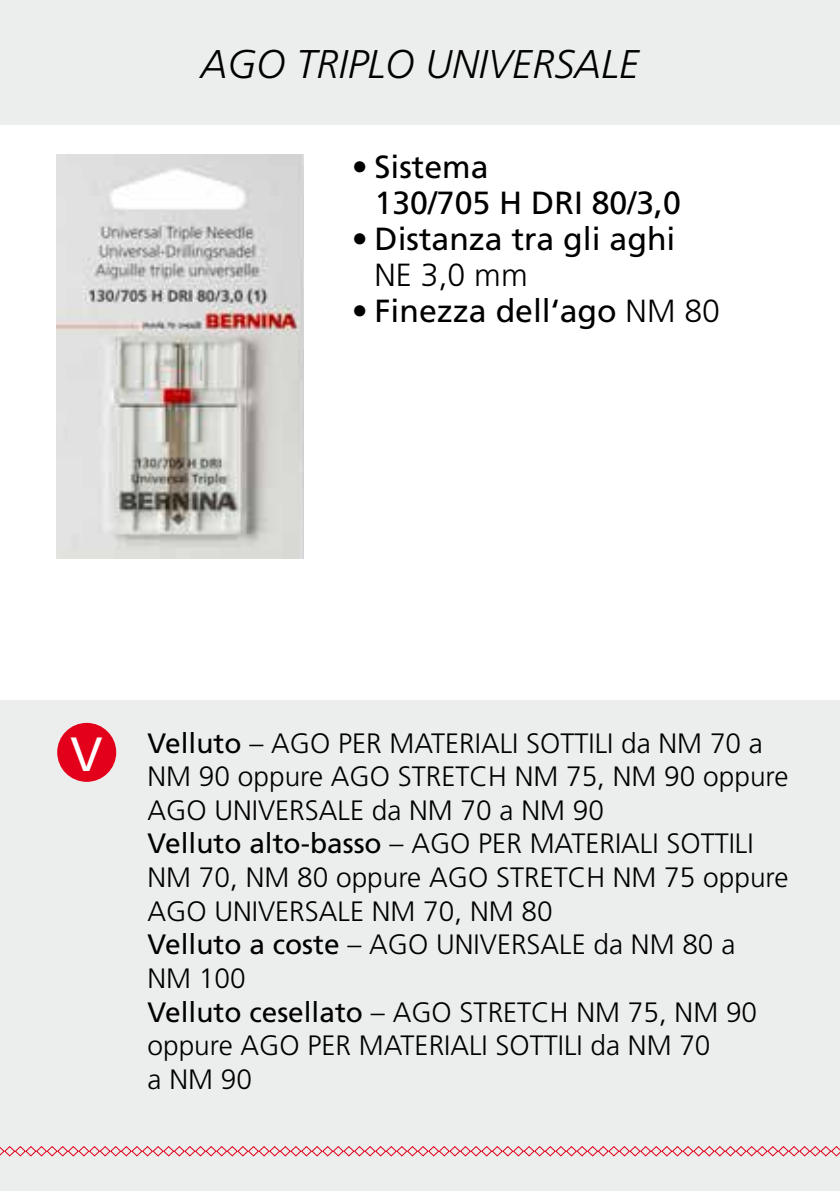
<style>
.page{position:relative;width:840px;height:1191px;background:#fff}
.page>*{position:absolute;margin:0;border:0;box-sizing:border-box;transform-origin:0 0}
.t1{font:48px "Frutiger";color:#fff}
.t2{font:italic 300 40px "Frutiger";color:#000}
.t3{font:32px/36px "Frutiger";color:#000}
.t4{font:300 32px "Frutiger";color:#000}
.t5{font:300 28px/33.6px "Frutiger";color:#000}
.s1{font-weight:300}
.s2{font-weight:400}
</style>
<div class="page">
<div style="left:0;top:700px;width:839px;height:491px;background:#eceded"></div>
<div style="left:0;top:0;width:839px;height:124px;background:#eceded"></div>
<svg style="left:0;top:1146px;width:839px;height:11px"></svg>
<img style="left:57px;top:154px;width:246px;height:404px">
<div style="left:57px;top:723px;width:59px;height:59px;background:#e2001a;border-radius:50%"></div>
<h2 class="t2" style="left:201px;top:41px;width:439px">AGO TRIPLO UNIVERSALE</h2>
<p class="t3" style="left:374px;top:149px;width:307px;text-indent:-23px"><span class="s1">•</span> Sistema<br>130/705 H DRI 80/3,0</p>
<p class="t3" style="left:351px;top:221px;width:325px">• Distanza tra gli aghi</p>
<p class="t4" style="left:374px;top:257px;width:154px">NE 3,0 mm</p>
<p class="t3" style="left:351px;top:293px;width:369px">• Finezza dell‘ago <span class="s1">NM 80</span></p>
<h1 class="t1" style="left:70px;top:726px;width:34px">V</h1>
<p class="t5" style="left:147px;top:726px;width:642px"><span class="s2">Velluto</span> – AGO PER MATERIALI SOTTILI da NM 70 a<br>NM 90 oppure AGO STRETCH NM 75, NM 90 oppure<br>AGO UNIVERSALE da NM 70 a NM 90<br><span class="s2">Velluto alto-basso</span> – AGO PER MATERIALI SOTTILI<br>NM 70, NM 80 oppure AGO STRETCH NM 75 oppure<br>AGO UNIVERSALE NM 70, NM 80<br><span class="s2">Velluto a coste</span> – AGO UNIVERSALE da NM 80 a<br>NM 100<br><span class="s2">Velluto cesellato</span> – AGO STRETCH NM 75, NM 90 oppure AGO PER MATERIALI SOTTILI da NM 70<br>a NM 90</p>
</div>
